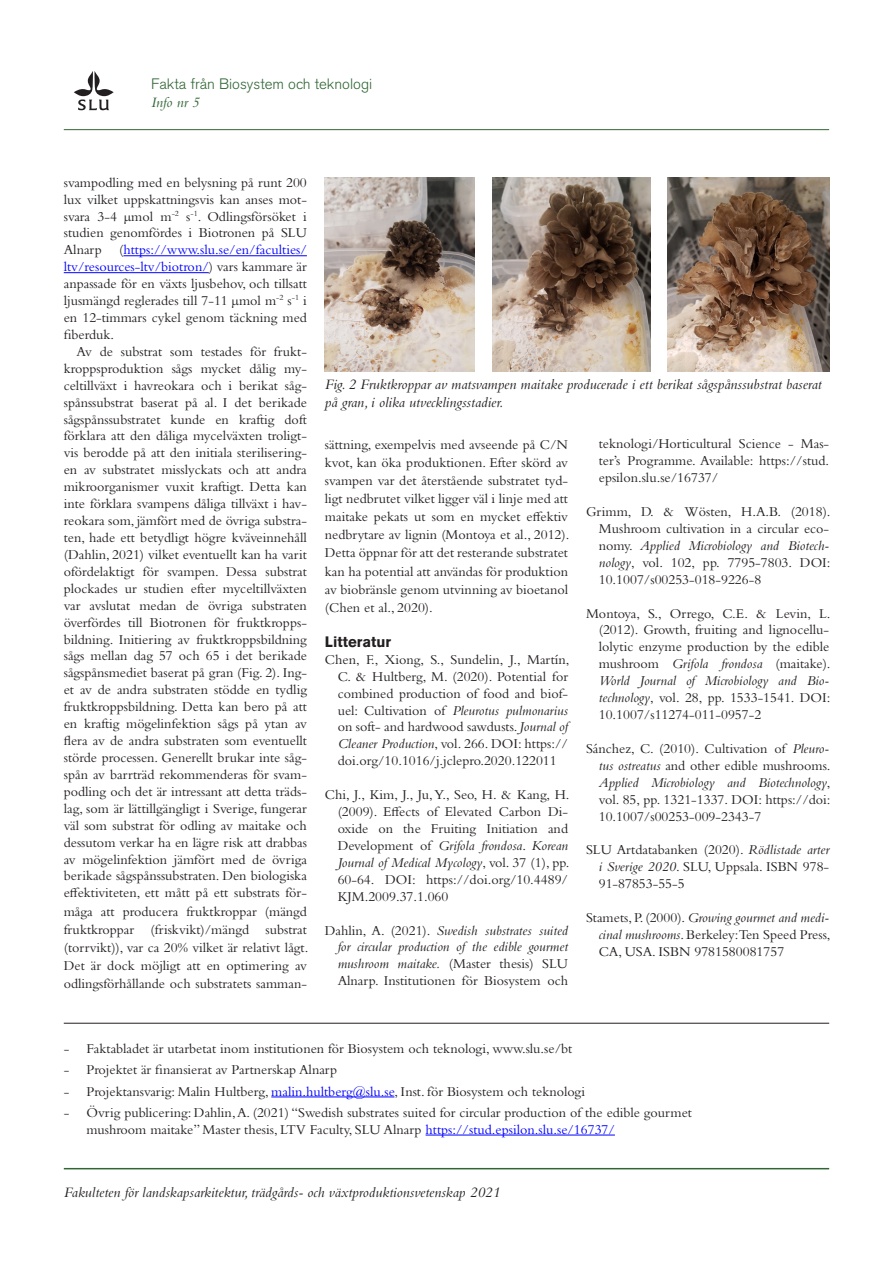
<style>
.page{position:relative;width:893px;height:1263px;background:#fff}
.page>*{position:absolute;margin:0;border:0;box-sizing:border-box;transform-origin:0 0}
.t1{font:italic 15px/18px "Bembo Std";color:#231f20}
.t2{font:italic 15px "Bembo";color:#231f20}
.t3{font:300 15px "Akzidenz Grotesk BE";color:#316634}
.t4{font:700 15px "Akzidenz Grotesk BE";color:#231f20}
.t5{font:italic 15px "Bembo";color:#316634}
.t6{font:14.1px/17px "Bembo Std";color:#231f20;text-align:justify}
.t7{font:italic 14.1px/17px "Bembo Std";color:#231f20;text-align:justify}
.s1{color:#00f}
.s2{font-style:italic}
.s3{font-style:normal}
</style>
<div class="page">
<svg style="left:74px;top:71px;width:40px;height:39px"></svg>
<hr style="left:64px;top:1168px;width:765px;height:1px;background:#316634">
<hr style="left:64px;top:129px;width:765px;height:1px;background:#316634">
<hr style="left:123px;top:255px;width:184px;height:1px;background:#00f">
<hr style="left:64px;top:272px;width:145px;height:1px;background:#00f">
<hr style="left:271px;top:1096px;width:123px;height:1px;background:#00f">
<hr style="left:426px;top:1135px;width:189px;height:1px;background:#00f">
<hr style="left:64px;top:1023px;width:765px;height:1px;background:#231f20">
<img style="left:325px;top:177px;width:150px;height:194px">
<img style="left:492px;top:177px;width:159px;height:194px">
<img style="left:667px;top:177px;width:162px;height:195px">
<p class="t3" style="left:151px;top:76px;width:222px">Fakta från Biosystem och teknologi</p>
<p class="t5" style="left:151px;top:94px;width:50px">Info nr 5</p>
<p class="t6" style="left:64px;top:173px;width:245px">svampodling med en belysning på runt 200 lux vilket uppskattningsvis kan anses mot&shy;svara 3-4 μmol m<sup>-2</sup> s<sup>-1</sup>. Odlingsförsöket i studien genomfördes i Biotronen på SLU Alnarp (<span class="s1">https://www.slu.se/en/faculties/ ltv/resources-ltv/biotron/</span>) vars kammare är anpassade för en växts ljusbehov, och tillsatt ljusmängd reglerades till 7-11 μmol m<sup>-2</sup> s<sup>-1</sup> i en 12-timmars cykel genom täckning med fiberduk.</p>
<p class="t6" style="left:64px;top:343px;width:246px;text-indent:13px">Av de substrat som testades för frukt&shy;kroppsproduktion sågs mycket dålig my&shy;celtillväxt i havreokara och i berikat såg&shy;spånssubstrat baserat på al. I det berikade sågspånssubstratet kunde en kraftig doft förklara att den dåliga mycelväxten troligt&shy;vis berodde på att den initiala sterilisering&shy;en av substratet misslyckats och att andra mikroorganismer vuxit kraftigt. Detta kan inte förklara svampens dåliga tillväxt i hav&shy;reokara som, jämfört med de övriga substra&shy;ten, hade ett betydligt högre kväveinnehåll (Dahlin, 2021) vilket eventuellt kan ha varit ofördelaktigt för svampen. Dessa substrat plockades ur studien efter myceltillväxten var avslutat medan de övriga substraten överfördes till Biotronen för fruktkropps&shy;bildning. Initiering av fruktkroppsbildning sågs mellan dag 57 och 65 i det berikade sågspånsmediet baserat på gran (Fig. 2). Ing&shy;et av de andra substraten stödde en tydlig fruktkroppsbildning. Detta kan bero på att en kraftig mögelinfektion sågs på ytan av flera av de andra substraten som eventuellt störde processen. Generellt brukar inte såg&shy;spån av barrträd rekommenderas för svam&shy;podling och det är intressant att detta träds&shy;lag, som är lättillgängligt i Sverige, fungerar väl som substrat för odling av maitake och dessutom verkar ha en lägre risk att drabbas av mögelinfektion jämfört med de övriga berikade sågspånssubstraten. Den biologiska effektiviteten, ett mått på ett substrats för&shy;måga att producera fruktkroppar (mängd fruktkroppar (friskvikt)/mängd substrat (torrvikt)), var ca 20% vilket är relativt lågt.<br>Det är dock möjligt att en optimering av odlingsförhållande och substratets samman-</p>
<p class="t1" style="left:325px;top:375px;width:498px">Fig. 2 Fruktkroppar av matsvampen maitake producerade i ett berikat sågspånssubstrat baserat på gran, i olika utvecklingsstadier.</p>
<p class="t6" style="left:599px;top:435px;width:232px">teknologi/Horticultural Science - Mas&shy;ter’s Programme. Available: https://stud. epsilon.slu.se/16737/</p>
<p class="t6" style="left:599px;top:503px;width:233px;text-indent:-13px">Grimm, D. &amp; Wösten, H.A.B. (2018).<br>Mushroom cultivation in a circular eco&shy;nomy. <span class="s2">Applied Microbiology and Biotech&shy;nology</span>, vol. 102, pp. 7795-7803. DOI:<br>10.1007/s00253-018-9226-8</p>
<p class="t6" style="left:599px;top:604px;width:233px;text-indent:-13px">Montoya, S., Orrego, C.E. &amp; Levin, L. (2012). Growth, fruiting and lignocellu&shy;lolytic enzyme production by the edible mushroom <span class="s2">Grifola frondosa</span> (maitake).<br><span class="s2">World Journal of Microbiology and Bio&shy;technology</span>, vol. 28, pp. 1533-1541. DOI:<br>10.1007/s11274-011-0957-2</p>
<p class="t6" style="left:599px;top:740px;width:233px;text-indent:-13px">Sánchez, C. (2010). Cultivation of <span class="s2">Pleuro&shy;tus ostreatus</span> and other edible mushrooms.<br><span class="s2">Applied Microbiology and Biotechnology</span>, vol. 85, pp. 1321-1337. DOI: https://doi:<br>10.1007/s00253-009-2343-7</p>
<p class="t6" style="left:599px;top:841px;width:232px;text-indent:-13px">SLU Artdatabanken (2020). <span class="s2">Rödlistade arter i Sverige 2020</span>. SLU, Uppsala. ISBN 978- 91-87853-55-5</p>
<p class="t6" style="left:599px;top:909px;width:233px;text-indent:-13px">Stamets, P. (2000). <span class="s2">Growing gourmet and medi&shy;cinal mushrooms</span>. Berkeley:Ten Speed Press, CA, USA. ISBN 9781580081757</p>
<p class="t6" style="left:325px;top:435px;width:246px;line-height:18.1px">sättning, exempelvis med avseende på C/N kvot, kan öka produktionen. Efter skörd av svampen var det återstående substratet tyd&shy;ligt nedbrutet vilket ligger väl i linje med att maitake pekats ut som en mycket effektiv nedbrytare av lignin (Montoya et al., 2012).<br>Detta öppnar för att det resterande substratet kan ha potential att användas för produktion av biobränsle genom utvinning av bioetanol (Chen et al., 2020).</p>
<p class="t4" style="left:325px;top:633px;width:68px">Litteratur</p>
<p class="t6" style="left:338px;top:651px;width:233px;text-indent:-13px">Chen, F., Xiong, S., Sundelin, J., Martín, C. &amp; Hultberg, M. (2020). Potential for combined production of food and biof&shy;uel: Cultivation of <span class="s2">Pleurotus pulmonarius </span>on soft- and hardwood sawdusts. <span class="s2">Journal of Cleaner Production</span>, vol. 266. DOI: https:// doi.org/10.1016/j.jclepro.2020.122011</p>
<p class="t6" style="left:338px;top:786px;width:233px;text-indent:-13px">Chi, J., Kim, J., Ju, Y., Seo, H. &amp; Kang, H. (2009). Effects of Elevated Carbon Di&shy;oxide on the Fruiting Initiation and Development of <span class="s2">Grifola frondosa</span>. <span class="s2">Korean Journal of Medical Mycology</span>, vol. 37 (1), pp.<br>60-64. DOI: https://doi.org/10.4489/ KJM.2009.37.1.060</p>
<p class="t7" style="left:338px;top:921px;width:232px;text-indent:-13px"><span class="s3">Dahlin, A. (2021).</span> Swedish substrates suited for circular production of the edible gourmet mushroom maitake. <span class="s3">(Master thesis) SLU Alnarp. Institutionen för Biosystem och</span></p>
<p class="t6" style="left:64px;top:1040px;width:510px">- Faktabladet är utarbetat inom institutionen för Biosystem och teknologi, www.slu.se/bt</p>
<p class="t6" style="left:64px;top:1061px;width:275px">- Projektet är finansierat av Partnerskap Alnarp</p>
<p class="t6" style="left:64px;top:1082px;width:523px">- Projektansvarig: Malin Hultberg, <span class="s1">malin.hultberg@slu.se</span>, Inst. för Biosystem och teknologi</p>
<p class="t6" style="left:86px;top:1103px;width:607px;text-indent:-23px">- Övrig publicering: Dahlin, A. (2021) “Swedish substrates suited for circular production of the edible gourmet mushroom maitake” Master thesis, LTV Faculty, SLU Alnarp <span class="s1">https://stud.epsilon.slu.se/16737/</span></p>
<p class="t2" style="left:64px;top:1184px;width:438px">Fakulteten för landskapsarkitektur, trädgårds- och växtproduktionsvetenskap 2021</p>
</div>
